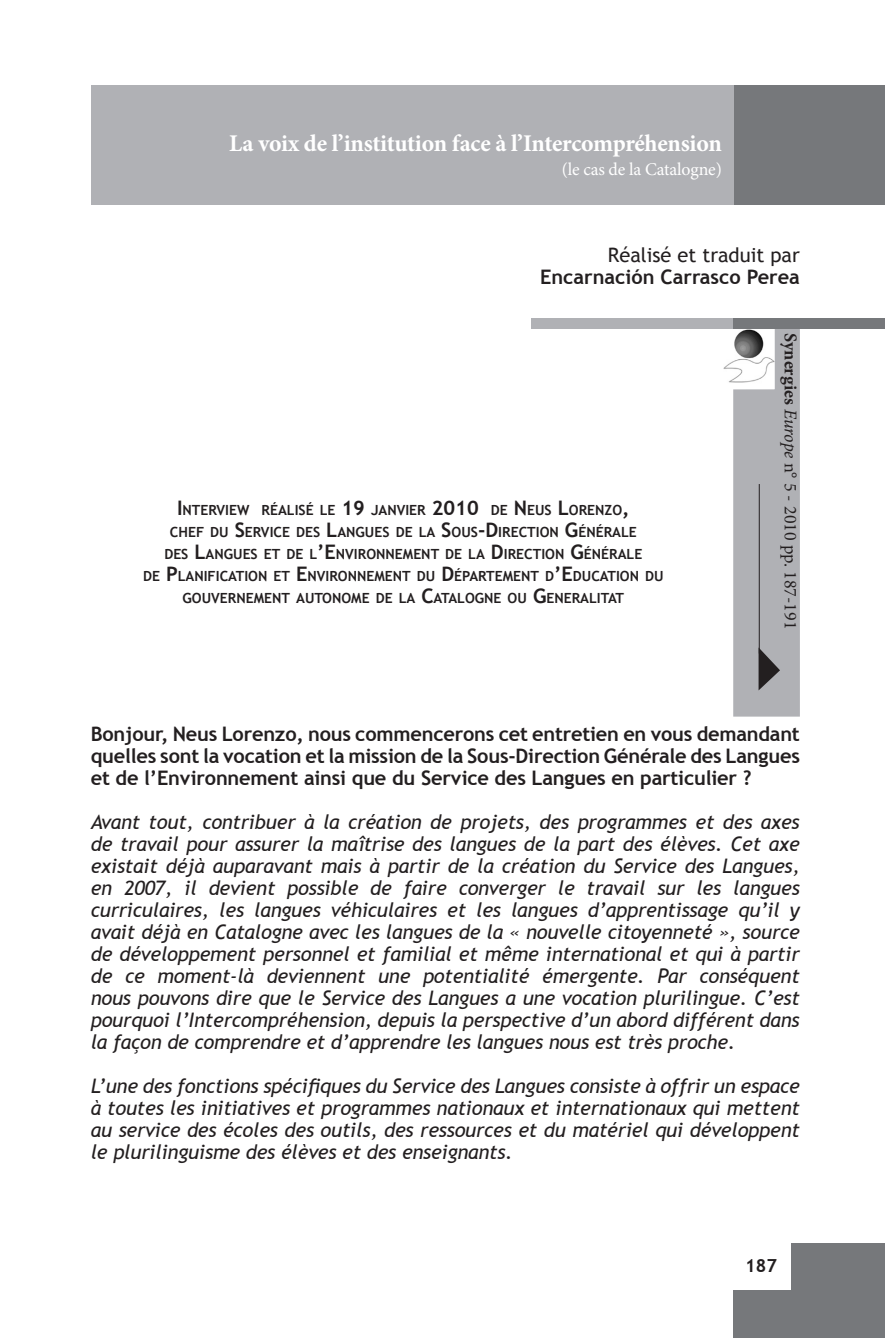
<style>
.page{position:relative;width:885px;height:1338px;background:#fff}
.page>*{position:absolute;margin:0;border:0;box-sizing:border-box;transform-origin:0 0}
.t1{font:700 24px "Minion Pro";letter-spacing:-.015em;color:#fff}
.Corps_de_texte{font:italic 20px/22px "Trebuchet MS";letter-spacing:-.01em;color:#231f20;text-align:justify}
.Corps_de_texte-2{font:700 20px/22px "Trebuchet MS";letter-spacing:-.01em;color:#231f20;text-align:justify}
.Corps_de_texte-3{font:20px "Trebuchet MS";color:#231f20}
.t2{font:18px "Minion Pro";color:#231f20}
.t3{font:18px "Minion Pro";letter-spacing:-.01em;color:#fff}
.Pa6{font:700 18px "Trebuchet MS";color:#231f20}
.Corps_de_texte-4{font:700 14px/22px "Trebuchet MS";color:#231f20;text-align:center}
.s1{font-size:20px}
.s2{font-weight:700}
.s3{font-style:italic}
</style>
<div class="page">
<div style="left:733px;top:1243px;width:151px;height:95px;background:#76787b"></div>
<div style="left:731px;top:1242px;width:59px;height:48px;background:#fff"></div>
<div style="left:531px;top:318px;width:204px;height:11px;background:#b0b1b5"></div>
<div style="left:730px;top:85px;width:154px;height:119px;background:#76787b"></div>
<div style="left:733px;top:329px;width:66px;height:388px;background:#b0b1b5"></div>
<div style="left:733px;top:318px;width:151px;height:11px;background:#76787b"></div>
<svg style="left:758px;top:647px;width:22px;height:43px"></svg>
<img style="left:723px;top:329px;width:51px;height:60px">
<hr style="left:758px;top:484px;width:1px;height:170px;background:#231f20">
<div style="left:91px;top:85px;width:642px;height:120px;background:#b0b1b5"></div>
<p class="t1" style="left:229px;top:126px;width:494px">La voix de l’institution face à l’Intercompréhension</p>
<p class="t3" style="left:561px;top:157px;width:161px">(le cas de la Catalogne)</p>
<p class="Corps_de_texte-3" style="left:607px;top:243px;width:193px">Réalisé et traduit par</p>
<p class="Corps_de_texte-2" style="left:540px;top:266px;width:261px">Encarnación Carrasco Perea</p>
<p class="Corps_de_texte-4" style="left:177px;top:499px;width:454px"><span class="s1">I</span>NTERVIEW RÉALISÉ LE <span class="s1">19</span> JANVIER <span class="s1">2010</span> DE <span class="s1">N</span> EUS <span class="s1">L</span>ORENZO<span class="s1">,</span></p>
<p class="Corps_de_texte-4" style="left:170px;top:521px;width:468px">CHEF DU <span class="s1">S</span>ERVICE DES <span class="s1">L</span>ANGUES DE LA <span class="s1">S</span>OUS<span class="s1">-D</span>IRECTION <span class="s1">G</span>ÉNÉRALE</p>
<p class="Corps_de_texte-4" style="left:164px;top:543px;width:479px">DES <span class="s1">L</span>ANGUES ET DE L<span class="s1">’E</span>NVIRONNEMENT DE LA <span class="s1">D</span>IRECTION <span class="s1">G</span>ÉNÉRALE</p>
<p class="Corps_de_texte-4" style="left:143px;top:565px;width:522px">DE <span class="s1">P</span>LANIFICATION ET <span class="s1">E</span>NVIRONNEMENT DU <span class="s1">D</span>ÉPARTEMENT D<span class="s1">’E</span>DUCATION DU<br>GOUVERNEMENT AUTONOME DE LA <span class="s1">C</span>ATALOGNE OU <span class="s1">G</span>ENERALITAT</p>
<p class="t2" style="left:802px;top:333px;width:298px;rotate:90deg"><span class="s2">Synergies</span> <span class="s3">Europe</span> n° 5 - 2010 pp. 187-191</p>
<p class="Corps_de_texte-2" style="left:91px;top:723px;width:710px">Bonjour, Neus Lorenzo, nous commencerons cet entretien en vous demandant quelles sont la vocation et la mission de la Sous-Direction Générale des Langues et de l’Environnement ainsi que du Service des Langues en particulier ?</p>
<p class="Corps_de_texte" style="left:91px;top:811px;width:710px">Avant tout, contribuer à la création de projets, des programmes et des axes de travail pour assurer la maîtrise des langues de la part des élèves. Cet axe existait déjà auparavant mais à partir de la création du Service des Langues, en 2007, il devient possible de faire converger le travail sur les langues curriculaires, les langues véhiculaires et les langues d’apprentissage qu’il y avait déjà en Catalogne avec les langues de la « nouvelle citoyenneté », source de développement personnel et familial et même international et qui à partir de ce moment-là deviennent une potentialité émergente. Par conséquent nous pouvons dire que le Service des Langues a une vocation plurilingue. C’est pourquoi l’Intercompréhension, depuis la perspective d’un abord différent dans la façon de comprendre et d’apprendre les langues nous est très proche.</p>
<p class="Corps_de_texte" style="left:91px;top:1075px;width:710px">L’une des fonctions spécifiques du Service des Langues consiste à offrir un espace à toutes les initiatives et programmes nationaux et internationaux qui mettent au service des écoles des outils, des ressources et du matériel qui développent le plurilinguisme des élèves et des enseignants.</p>
<p class="Pa6" style="left:745px;top:1255px;width:33px">187</p>
</div>
